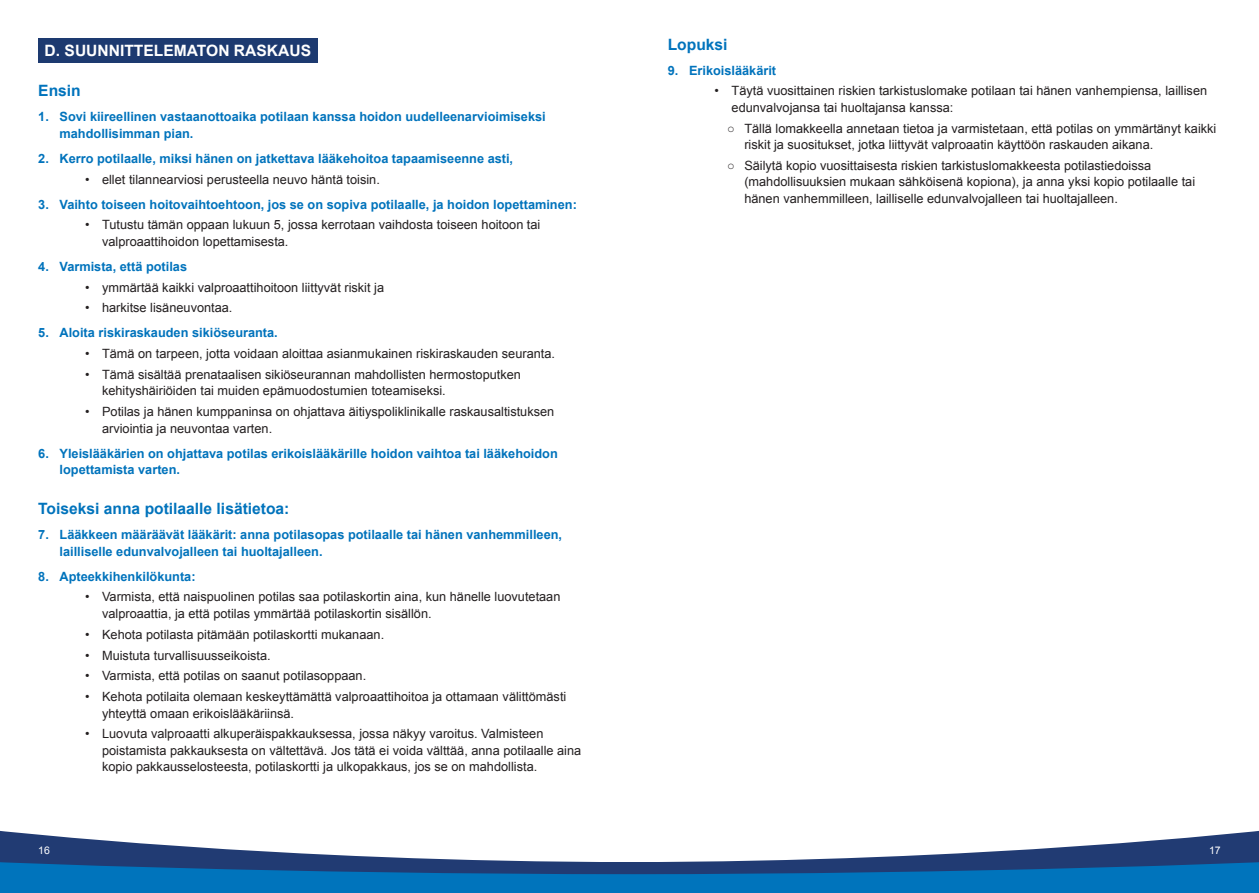
<style>
.page{position:relative;width:1259px;height:893px;background:#fff}
.page>*{position:absolute;margin:0;border:0;box-sizing:border-box;transform-origin:0 0}
.t1{font:700 15.6px "Arial";color:#0073bc}
.t2{font:700 15.6px "Arial";color:#fff}
.t3{font:12.75px/16.5px "Arial";color:#231f20}
.t4{font:700 12.75px/16.5px "Arial";color:#0073bc}
.t5{font:10.5px "Arial";color:#fff}
</style>
<div class="page">
<svg style="left:0;top:830px;width:1259px;height:63px"></svg>
<div style="left:38px;top:39px;width:279px;height:24px;background:#1d3a70"></div>
<p class="t2" style="left:45px;top:41px;width:268px">D. SUUNNITTELEMATON RASKAUS</p>
<p class="t1" style="left:38px;top:81px;width:44px">Ensin</p>
<p class="t4" style="left:60px;top:109px;width:488px;text-indent:-21px">1. Sovi kiireellinen vastaanottoaika potilaan kanssa hoidon uudelleenarvioimiseksi mahdollisimman pian.</p>
<p class="t4" style="left:38px;top:151px;width:476px">2. Kerro potilaalle, miksi hänen on jatkettava lääkehoitoa tapaamiseenne asti,</p>
<p class="t3" style="left:85px;top:171px;width:296px">• ellet tilannearviosi perusteella neuvo häntä toisin.</p>
<p class="t4" style="left:38px;top:196px;width:540px">3. Vaihto toiseen hoitovaihtoehtoon, jos se on sopiva potilaalle, ja hoidon lopettaminen:</p>
<p class="t3" style="left:102px;top:217px;width:440px;text-indent:-17px">• Tutustu tämän oppaan lukuun 5, jossa kerrotaan vaihdosta toiseen hoitoon tai valproaattihoidon lopettamisesta.</p>
<p class="t4" style="left:38px;top:259px;width:150px">4. Varmista, että potilas</p>
<p class="t3" style="left:85px;top:279px;width:301px">• ymmärtää kaikki valproaattihoitoon liittyvät riskit ja</p>
<p class="t3" style="left:85px;top:300px;width:149px">• harkitse lisäneuvontaa.</p>
<p class="t4" style="left:38px;top:325px;width:241px">5. Aloita riskiraskauden sikiöseuranta.</p>
<p class="t3" style="left:85px;top:346px;width:471px">• Tämä on tarpeen, jotta voidaan aloittaa asianmukainen riskiraskauden seuranta.</p>
<p class="t3" style="left:102px;top:366px;width:420px;text-indent:-17px">• Tämä sisältää prenataalisen sikiöseurannan mahdollisten hermostoputken kehityshäiriöiden tai muiden epämuodostumien toteamiseksi.</p>
<p class="t3" style="left:102px;top:404px;width:454px;text-indent:-17px">• Potilas ja hänen kumppaninsa on ohjattava äitiyspoliklinikalle raskausaltistuksen arviointia ja neuvontaa varten.</p>
<p class="t4" style="left:60px;top:445px;width:500px;text-indent:-21px">6. Yleislääkärien on ohjattava potilas erikoislääkärille hoidon vaihtoa tai lääkehoidon lopettamista varten.</p>
<p class="t1" style="left:38px;top:498px;width:253px">Toiseksi anna potilaalle lisätietoa:</p>
<p class="t4" style="left:60px;top:527px;width:504px;text-indent:-21px">7. Lääkkeen määräävät lääkärit: anna potilasopas potilaalle tai hänen vanhemmilleen, lailliselle edunvalvojalleen tai huoltajalleen.</p>
<p class="t4" style="left:38px;top:568px;width:159px">8. Apteekkihenkilökunta:</p>
<p class="t3" style="left:102px;top:589px;width:460px;text-indent:-17px">• Varmista, että naispuolinen potilas saa potilaskortin aina, kun hänelle luovutetaan valproaattia, ja että potilas ymmärtää potilaskortin sisällön.</p>
<p class="t3" style="left:85px;top:626px;width:301px">• Kehota potilasta pitämään potilaskortti mukanaan.</p>
<p class="t3" style="left:85px;top:647px;width:187px">• Muistuta turvallisuusseikoista.</p>
<p class="t3" style="left:85px;top:668px;width:283px">• Varmista, että potilas on saanut potilasoppaan.</p>
<p class="t3" style="left:102px;top:688px;width:466px;text-indent:-17px">• Kehota potilaita olemaan keskeyttämättä valproaattihoitoa ja ottamaan välittömästi yhteyttä omaan erikoislääkäriinsä.</p>
<p class="t3" style="left:102px;top:726px;width:481px;text-indent:-17px">• Luovuta valproaatti alkuperäispakkauksessa, jossa näkyy varoitus. Valmisteen poistamista pakkauksesta on vältettävä. Jos tätä ei voida välttää, anna potilaalle aina kopio pakkausselosteesta, potilaskortti ja ulkopakkaus, jos se on mahdollista.</p>
<p class="t1" style="left:668px;top:34px;width:61px">Lopuksi</p>
<p class="t4" style="left:668px;top:62px;width:110px">9. Erikoislääkärit</p>
<p class="t3" style="left:731px;top:83px;width:477px;text-indent:-17px">• Täytä vuosittainen riskien tarkistuslomake potilaan tai hänen vanhempiensa, laillisen edunvalvojansa tai huoltajansa kanssa:</p>
<p class="t3" style="left:744px;top:120px;width:473px;text-indent:-17px">○ Tällä lomakkeella annetaan tietoa ja varmistetaan, että potilas on ymmärtänyt kaikki riskit ja suositukset, jotka liittyvät valproaatin käyttöön raskauden aikana.</p>
<p class="t3" style="left:744px;top:157px;width:452px;text-indent:-17px">○ Säilytä kopio vuosittaisesta riskien tarkistuslomakkeesta potilastiedoissa (mahdollisuuksien mukaan sähköisenä kopiona), ja anna yksi kopio potilaalle tai hänen vanhemmilleen, lailliselle edunvalvojalleen tai huoltajalleen.</p>
<p class="t5" style="left:38px;top:844px;width:13px">16</p>
<p class="t5" style="left:1209px;top:844px;width:13px">17</p>
</div>
